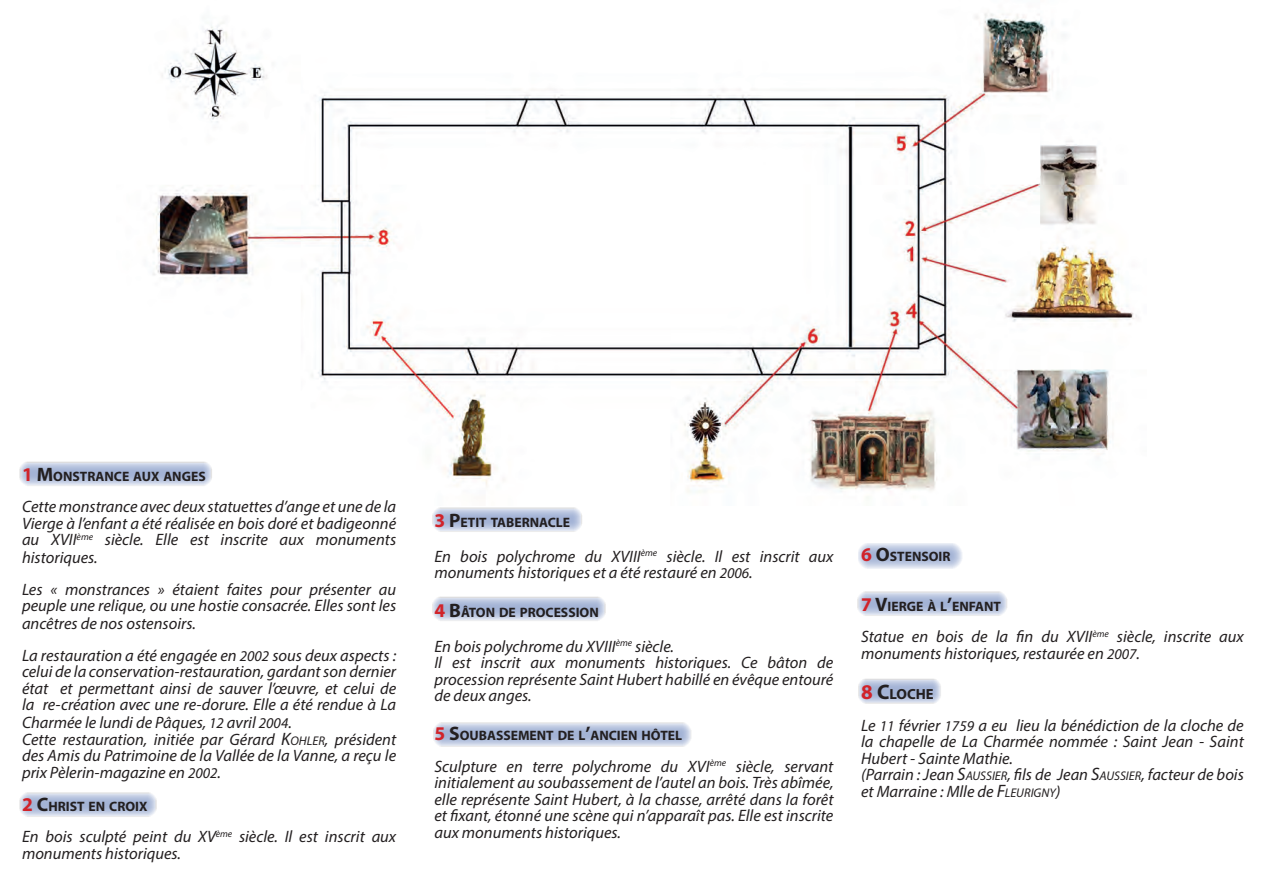
<style>
.page{position:relative;width:1263px;height:893px;background:#fff}
.page>*{position:absolute;margin:0;border:0;box-sizing:border-box;transform-origin:0 0}
.t1{font:italic 16.5px/16.5px "Myriad Pro";color:#231f20}
.t2{font:700 14.7px "Myriad Pro";color:#231f20}
.t3{font:700 13.65px "Myriad Pro";color:#231f20}
.s1{font-size:19.5px;color:#d1232a}
.s2{font-size:19.5px}
.s3{font-size:15px}
.s4{font-size:18px}
.s5{font-size:12.6px}
.s6{font-size:21px;color:#d1232a}
.s7{font-size:21px}
</style>
<div class="page">
<img style="left:152px;top:13px;width:985px;height:485px">
<svg style="left:860px;top:680px;width:79px;height:22px;background:#b5c2dd"></svg>
<svg style="left:860px;top:594px;width:145px;height:20px;background:#b4c1dd"></svg>
<svg style="left:858px;top:543px;width:104px;height:25px;background:#c1cbe2"></svg>
<svg style="left:436px;top:725px;width:253px;height:19px;background:#b1bfdb"></svg>
<svg style="left:435px;top:599px;width:168px;height:20px;background:#b4c1dc"></svg>
<svg style="left:435px;top:510px;width:145px;height:20px;background:#b4c1dd"></svg>
<svg style="left:22px;top:795px;width:132px;height:19px;background:#b2bfdc"></svg>
<svg style="left:22px;top:464px;width:187px;height:20px;background:#b3c0dd"></svg>
<p class="t3" style="left:22px;top:467px;width:185px"><span class="s1">1</span> <span class="s2">M</span>ONSTRANCE AUX ANGES</p>
<p class="t1" style="left:22px;top:498px;width:376px;text-align:justify">Cette monstrance avec deux statuettes d’ange et une de la Vierge à l’enfant a été réalisée en bois doré et badigeonné au XVII<sup>ème</sup> siècle. Elle est inscrite aux monuments</p>
<p class="t1" style="left:22px;top:542px;width:376px;line-height:31.5px">historiques.<br>Les « monstrances » étaient faites pour présenter au</p>
<p class="t1" style="left:22px;top:596px;width:376px;line-height:18px">peuple une relique, ou une hostie consacrée. Elles sont les ancêtres de nos ostensoirs.</p>
<p class="t1" style="left:22px;top:647px;width:376px;text-align:justify">La restauration a été engagée en <span class="s3">2002</span> sous deux aspects : celui de la conservation-restauration, gardant son dernier état et permettant ainsi de sauver l’œuvre, et celui de la re-création avec une re-dorure. Elle a été rendue à La</p>
<p class="t1" style="left:22px;top:714px;width:376px">Charmée le lundi de Pâques, <span class="s3">12</span> avril <span class="s3">2004</span>.<br>Cette restauration, initiée par Gérard <span class="s4">K</span><span class="s5">OHLER</span>, président des Amis du Patrimoine de la Vallée de la Vanne, a reçu le prix Pèlerin-magazine en <span class="s3">2002</span>.</p>
<p class="t3" style="left:22px;top:797px;width:127px"><span class="s1">2</span> <span class="s2">C</span>HRIST EN CROIX</p>
<p class="t1" style="left:22px;top:828px;width:376px">En bois sculpté peint du XV<sup>ème</sup> siècle. Il est inscrit aux monuments historiques.</p>
<p class="t3" style="left:434px;top:513px;width:136px"><span class="s1">3</span> <span class="s2">P</span>ETIT TABERNACLE</p>
<p class="t1" style="left:434px;top:547px;width:400px">En bois polychrome du XVIII<sup>ème</sup> siècle. Il est inscrit aux monuments historiques et a été restauré en <span class="s3">2006</span>.</p>
<p class="t3" style="left:434px;top:603px;width:166px"><span class="s1">4</span> <span class="s2">B</span>ÂTON DE PROCESSION</p>
<p class="t1" style="left:434px;top:637px;width:400px">En bois polychrome du XVIII<sup>ème</sup> siècle.<br>Il est inscrit aux monuments historiques. Ce bâton de procession représente Saint Hubert habillé en évêque entouré de deux anges.</p>
<p class="t3" style="left:434px;top:726px;width:249px"><span class="s1">5</span> <span class="s2">S</span>OUBASSEMENT DE L<span class="s2">’</span>ANCIEN HÔTEL</p>
<p class="t1" style="left:434px;top:757px;width:401px;text-align:justify">Sculpture en terre polychrome du XVI<sup>ème</sup> siècle, servant initialement au soubassement de l’autel an bois. Très abîmée, elle représente Saint Hubert, à la chasse, arrêté dans la forêt et fixant, étonné une scène qui n’apparaît pas. Elle est inscrite aux monuments historiques.</p>
<p class="t3" style="left:861px;top:548px;width:91px"><span class="s1">6</span> <span class="s2">O</span>STENSOIR</p>
<p class="t3" style="left:861px;top:597px;width:141px"><span class="s1">7</span> <span class="s2">V</span>IERGE À L<span class="s2">’</span>ENFANT</p>
<p class="t1" style="left:861px;top:628px;width:384px">Statue en bois de la fin du XVII<sup>ème</sup> siècle, inscrite aux monuments historiques, restaurée en <span class="s3">2007</span>.</p>
<p class="t2" style="left:861px;top:685px;width:73px"><span class="s6">8</span> <span class="s7">C</span>LOCHE</p>
<p class="t1" style="left:861px;top:717px;width:384px">Le <span class="s3">11</span> février <span class="s3">1759</span> a eu lieu la bénédiction de la cloche de la chapelle de La Charmée nommée : Saint Jean - Saint Hubert - Sainte Mathie.<br>(Parrain : Jean <span class="s4">S</span><span class="s5">AUSSIER</span>, fils de Jean <span class="s4">S</span><span class="s5">AUSSIER</span>, facteur de bois et Marraine : Mlle de <span class="s4">F</span><span class="s5">LEURIGNY</span>)</p>
</div>
